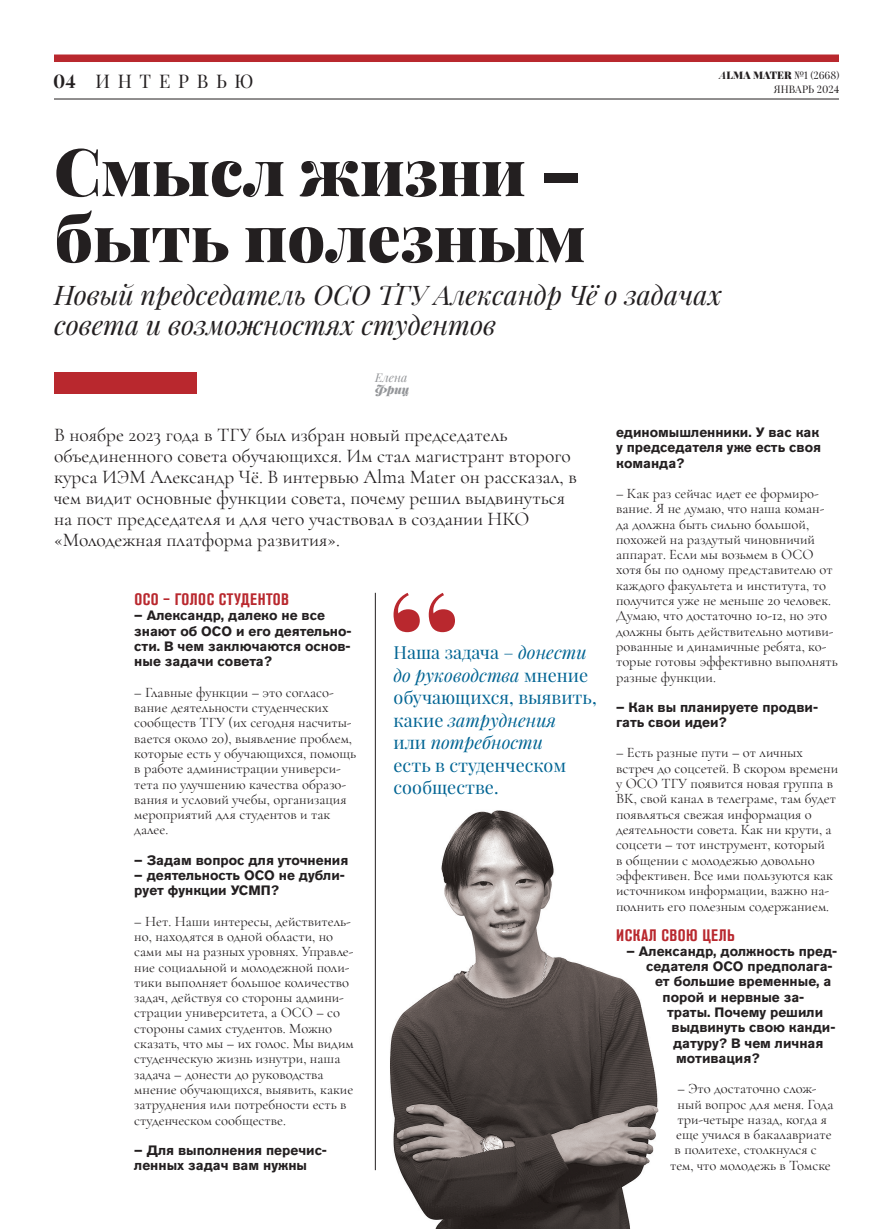
<style>
.page{position:relative;width:893px;height:1229px;background:#fff}
.page>*{position:absolute;margin:0;border:0;box-sizing:border-box;transform-origin:0 0}
.Alma_head_50{font:900 66px/66px "Playfair Display";color:#231f20}
.Alma_Subhead_22{font:italic 27px/30px "Playfair Display";color:#231f20}
.Alma_lead{font:19.5px/21px "Cormorant Garamond";color:#231f20}
.t1{font:18.75px "Playfair Display";letter-spacing:.41em;color:#231f20}
.t2{font:700 18.75px "Playfair Display";color:#231f20}
.Alma_quote{font:18px/22.5px "Playfair Display";color:#016493}
.Amla_inner_head{font:700 condensed 16.5px "Akzidenz Grotesk Pro";letter-spacing:.03em;color:#b9282e}
.Alma_body{font:14.55px/15.3px "Cormorant Garamond";color:#231f20}
.Alma_body-2{font:700 13.5px/15.3px "Akzidenz Grotesk Pro";color:#231f20}
.Alma_Author{font:italic 12px/12px "Playfair Display";color:#939598}
.t3{font:900 10.5px "Playfair Display";letter-spacing:.01em;color:#231f20}
.t4{font:10.5px "Playfair Display";letter-spacing:.01em;color:#231f20}
.s1{font-weight:700;font-style:italic}
.s2{font-weight:400}
.s3{font-weight:900}
.s4{font-style:italic}
</style>
<div class="page">
<img style="left:374px;top:767px;width:285px;height:462px">
<div style="left:54px;top:55px;width:785px;height:7px;background:#b9282e"></div>
<hr style="left:54px;top:99px;width:785px;height:1px;background:#231f20">
<div style="left:54px;top:372px;width:143px;height:22px;background:#b9282e"></div>
<svg style="left:393px;top:593px;width:62px;height:39px"></svg>
<hr style="left:375px;top:593px;width:1px;height:577px;background:#231f20">
<p class="t2" style="left:53px;top:70px;width:24px">04</p>
<p class="t1" style="left:95px;top:69px;width:160px">ИНТЕРВЬЮ</p>
<p class="t3" style="left:719px;top:69px;width:121px"><span class="s1">A</span>LMA MATER <span class="s2">№1 (2668)</span></p>
<p class="t4" style="left:774px;top:83px;width:67px">ЯНВАРЬ 2024</p>
<p class="Alma_head_50" style="left:54px;top:138px;width:533px">Смысл жизни – быть полезным</p>
<p class="Alma_Subhead_22" style="left:54px;top:279px;width:669px">Новый председатель ОСО ТГУ Александр Чё о задачах совета и возможностях студентов</p>
<p class="Alma_Author" style="left:375px;top:371px;width:36px">Елена<br><span class="s3">Фриц</span></p>
<p class="Alma_lead" style="left:54px;top:424px;width:524px">В ноябре 2023 года в ТГУ был избран новый председатель объединенного совета обучающихся. Им стал магистрант второго курса ИЭМ Александр Чё. В интервью Alma Mater он рассказал, в чем видит основные функции совета, почему решил выдвинуться на пост председателя и для чего участвовал в создании НКО «Молодежная платформа развития».</p>
<p class="Amla_inner_head" style="left:134px;top:589px;width:156px">ОСО – ГОЛОС СТУДЕНТОВ</p>
<p class="Alma_body-2" style="left:134px;top:608px;width:219px">– Александр, далеко не все знают об ОСО и его деятельно&shy;сти. В чем заключаются основ&shy;ные задачи совета?</p>
<p class="Alma_body" style="left:134px;top:684px;width:223px">– Главные функции – это согласо&shy;вание деятельности студенческих сообществ ТГУ (их сегодня насчиты&shy;вается около 20), выявление проблем, которые есть у обучающихся, помощь в работе администрации универси&shy;тета по улучшению качества образо&shy;вания и условий учебы, организация мероприятий для студентов и так далее.</p>
<p class="Alma_body-2" style="left:134px;top:852px;width:216px">– Задам вопрос для уточнения</p>
<p class="Alma_body-2" style="left:134px;top:867px;width:212px">– деятельность ОСО не дубли&shy;рует функции УСМП?</p>
<p class="Alma_body" style="left:134px;top:913px;width:221px">– Нет. Наши интересы, действитель&shy;но, находятся в одной области, но сами мы на разных уровнях. Управле&shy;ние социальной и молодежной поли&shy;тики выполняет большое количество задач, действуя со стороны админи&shy;страции университета, а ОСО – со стороны самих студентов. Можно сказать, что мы – их голос. Мы видим студенческую жизнь изнутри, наша задача – донести до руководства мнение обучающихся, выявить, какие затруднения или потребности есть в студенческом сообществе.</p>
<p class="Alma_body-2" style="left:134px;top:1142px;width:194px">– Для выполнения перечис&shy;ленных задач вам нужны</p>
<p class="Alma_quote" style="left:394px;top:641px;width:205px">Наша задача – <span class="s4">донести до руководства</span> мнение обучающихся, выявить, какие <span class="s4">затруднения<br></span>или <span class="s4">потребности<br></span>есть в студенческом сообществе.</p>
<p class="Alma_body-2" style="left:616px;top:424px;width:207px">единомышленники. У вас как у председателя уже есть своя команда?</p>
<p class="Alma_body" style="left:616px;top:486px;width:223px">– Как раз сейчас идет ее формиро&shy;вание. Я не думаю, что наша коман&shy;да должна быть сильно большой, похожей на раздутый чиновничий аппарат. Если мы возьмем в ОСО хотя бы по одному представителю от каждого факультета и института, то получится уже не меньше 20 человек.<br>Думаю, что достаточно 10-12, но это должны быть действительно мотиви&shy;рованные и динамичные ребята, ко&shy;торые готовы эффективно выполнять разные функции.</p>
<p class="Alma_body-2" style="left:616px;top:699px;width:203px">– Как вы планируете продви&shy;гать свои идеи?</p>
<p class="Alma_body" style="left:616px;top:745px;width:224px">– Есть разные пути – от личных встреч до соцсетей. В скором времени у ОСО ТГУ появится новая группа в ВК, свой канал в телеграме, там будет появляться свежая информация о деятельности совета. Как ни крути, а соцсети – тот инструмент, который<br>в общении с молодежью довольно эффективен. Все ими пользуются как источником информации, важно на&shy;полнить его полезным содержанием.</p>
<p class="Amla_inner_head" style="left:616px;top:924px;width:120px">ИСКАЛ СВОЮ ЦЕЛЬ</p>
<p class="Alma_body-2" style="left:627px;top:943px;width:212px">– Александр, должность пред-</p>
<p class="Alma_body-2" style="left:646px;top:958px;width:188px">седателя ОСО предполага-</p>
<p class="Alma_body-2" style="left:655px;top:974px;width:178px">ет большие временные, а</p>
<p class="Alma_body-2" style="left:663px;top:989px;width:143px">порой и нервные за-</p>
<p class="Alma_body-2" style="left:667px;top:1004px;width:158px">траты. Почему решили</p>
<p class="Alma_body-2" style="left:672px;top:1020px;width:165px">выдвинуть свою канди-</p>
<p class="Alma_body-2" style="left:673px;top:1035px;width:152px">датуру? В чем личная</p>
<p class="Alma_body-2" style="left:676px;top:1050px;width:85px">мотивация?</p>
<p class="Alma_body" style="left:678px;top:1081px;width:141px">– Это достаточно слож-</p>
<p class="Alma_body" style="left:678px;top:1096px;width:157px">ный вопрос для меня. Года</p>
<p class="Alma_body" style="left:678px;top:1111px;width:151px">три-четыре назад, когда я</p>
<p class="Alma_body" style="left:676px;top:1127px;width:157px">еще учился в бакалавриате</p>
<p class="Alma_body" style="left:675px;top:1142px;width:144px">в политехе, столкнулся с</p>
<p class="Alma_body" style="left:670px;top:1157px;width:162px">тем, что молодежь в Томске</p>
</div>
